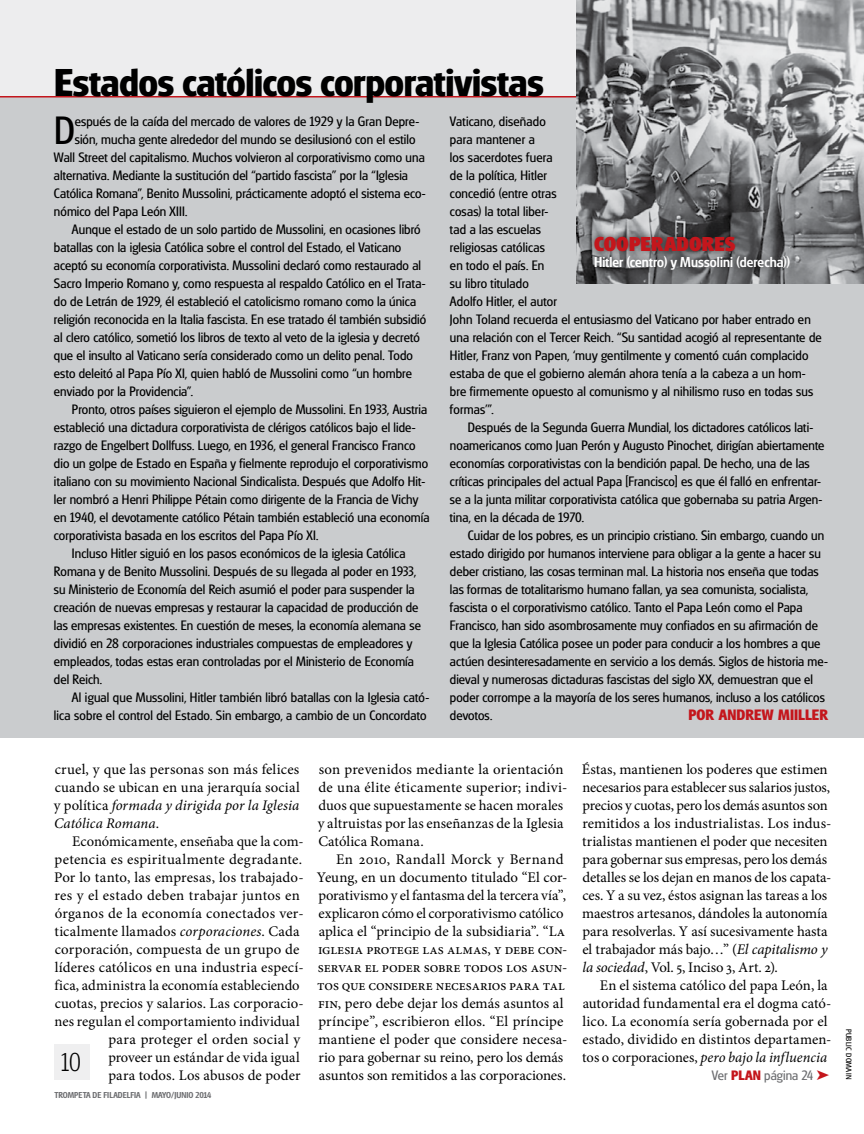
<style>
.page{position:relative;width:864px;height:1134px;background:#fff}
.page>*{position:absolute;margin:0;border:0;box-sizing:border-box;transform-origin:0 0}
.t1{font:41.25px "Glasgow Pro";color:#000}
.t2{font:700 40.5px "Glasgow Pro";letter-spacing:-.005em;color:#000}
.t3{font:300 27px "Glasgow Pro";color:#000}
.t4{font:800 21px "Glasgow Pro";letter-spacing:.005em;color:#c4161c}
.t5{font:700 15.75px "Glasgow Pro";letter-spacing:.005em;color:#c4161c}
.t6{font:500 15px "Glasgow Pro";letter-spacing:.005em;color:#fff}
.t7{font:14.7px/18px "Minion Pro";letter-spacing:-.005em;color:#000}
.t8{font:14.25px/18px "Glasgow Pro";letter-spacing:.01em;color:#000}
.t9{font:14.25px "Glasgow Pro";letter-spacing:.005em;color:#6d6e71}
.t10{font:500 9px "Glasgow Pro";color:#6d6e71}
.t11{font:8.1px "Glasgow Pro";letter-spacing:.025em;color:#000;scale:1.04 1}
.s1{font-style:italic}
.s2{font-weight:700;color:#c4161c}
.s3{color:#c4161c}
</style>
<div class="page">
<div style="left:54px;top:1044px;width:36px;height:36px;background:#efeff0"></div>
<div style="left:0;top:0;width:840px;height:96px;background:#ededee"></div>
<div style="left:0;top:96px;width:864px;height:642px;background:#caccce"></div>
<hr style="left:0;top:96px;width:852px;height:2px;background:#c4161c">
<img style="left:576px;top:0;width:288px;height:284px">
<div style="left:588px;top:230px;width:208px;height:46px;background:#000;opacity:.5"></div>
<h2 class="t2" style="left:54px;top:59px;width:491px">Estados católicos corporativistas</h2>
<h1 class="t1" style="left:54px;top:107px;width:22px">D</h1>
<p class="t8" style="left:75px;top:112px;width:346px">espués de la caída del mercado de valores de 1929 y la Gran Depre-</p>
<p class="t8" style="left:450px;top:112px;width:373px">Vaticano, diseñado<br>para mantener a<br>los sacerdotes fuera<br>de la política, Hitler<br>concedió (entre otras<br>cosas) la total liber-<br>tad a las escuelas<br>religiosas católicas<br>en todo el país. En<br>su libro titulado<br>Adolfo Hitler, el autor<br>John Toland recuerda el entusiasmo del Vaticano por haber entrado en una relación con el Tercer Reich. “Su santidad acogió al representante de Hitler, Franz von Papen, ‘muy gentilmente y comentó cuán complacido estaba de que el gobierno alemán ahora tenía a la cabeza a un hom&shy;bre firmemente opuesto al comunismo y al nihilismo ruso en todas sus formas’”.</p>
<p class="t8" style="left:450px;top:418px;width:376px;text-indent:18px">Después de la Segunda Guerra Mundial, los dictadores católicos lati&shy;noamericanos como Juan Perón y Augusto Pinochet, dirigían abiertamente economías corporativistas con la bendición papal. De hecho, una de las críticas principales del actual Papa [Francisco] es que él falló en enfrentar&shy;se a la junta militar corporativista católica que gobernaba su patria Argen&shy;tina, en la década de 1970.</p>
<p class="t8" style="left:450px;top:526px;width:380px;text-indent:18px">Cuidar de los pobres, es un principio cristiano. Sin embargo, cuando un estado dirigido por humanos interviene para obligar a la gente a hacer su deber cristiano, las cosas terminan mal. La historia nos enseña que todas las formas de totalitarismo humano fallan, ya sea comunista, socialista, fascista o el corporativismo católico. Tanto el Papa León como el Papa Francisco, han sido asombrosamente muy confiados en su afirmación de que la Iglesia Católica posee un poder para conducir a los hombres a que actúen desinteresadamente en servicio a los demás. Siglos de historia me&shy;dieval y numerosas dictaduras fascistas del siglo XX, demuestran que el poder corrompe a la mayoría de los seres humanos, incluso a los católicos devotos.</p>
<p class="t8" style="left:75px;top:130px;width:342px">sión, mucha gente alrededor del mundo se desilusionó con el estilo</p>
<p class="t8" style="left:54px;top:148px;width:372px">Wall Street del capitalismo. Muchos volvieron al corporativismo como una</p>
<p class="t8" style="left:54px;top:166px;width:356px">alternativa. Mediante la sustitución del “partido fascista” por la “Iglesia</p>
<p class="t8" style="left:54px;top:184px;width:373px">Católica Romana”, Benito Mussolini, prácticamente adoptó el sistema eco-</p>
<p class="t8" style="left:54px;top:202px;width:135px">nómico del Papa León XIII.</p>
<p class="t8" style="left:72px;top:220px;width:350px">Aunque el estado de un solo partido de Mussolini, en ocasiones libró</p>
<p class="t8" style="left:54px;top:238px;width:349px">batallas con la iglesia Católica sobre el control del Estado, el Vaticano</p>
<p class="t8" style="left:54px;top:256px;width:369px">aceptó su economía corporativista. Mussolini declaró como restaurado al</p>
<p class="t8" style="left:54px;top:274px;width:373px">Sacro Imperio Romano y, como respuesta al respaldo Católico en el Trata-</p>
<p class="t8" style="left:54px;top:292px;width:364px">do de Letrán de 1929, él estableció el catolicismo romano como la única</p>
<p class="t8" style="left:54px;top:310px;width:374px">religión reconocida en la Italia fascista. En ese tratado él también subsidió</p>
<p class="t8" style="left:54px;top:328px;width:367px">al clero católico, sometió los libros de texto al veto de la iglesia y decretó</p>
<p class="t8" style="left:54px;top:346px;width:360px">que el insulto al Vaticano sería considerado como un delito penal. Todo</p>
<p class="t8" style="left:54px;top:364px;width:360px">esto deleitó al Papa Pío XI, quien habló de Mussolini como “un hombre</p>
<p class="t8" style="left:54px;top:382px;width:141px">enviado por la Providencia”.</p>
<p class="t8" style="left:72px;top:400px;width:357px">Pronto, otros países siguieron el ejemplo de Mussolini. En 1933, Austria</p>
<p class="t8" style="left:54px;top:418px;width:363px">estableció una dictadura corporativista de clérigos católicos bajo el lide-</p>
<p class="t8" style="left:54px;top:436px;width:363px">razgo de Engelbert Dollfuss. Luego, en 1936, el general Francisco Franco</p>
<p class="t8" style="left:54px;top:454px;width:376px">dio un golpe de Estado en España y fielmente reprodujo el corporativismo</p>
<p class="t8" style="left:54px;top:472px;width:373px">italiano con su movimiento Nacional Sindicalista. Después que Adolfo Hit-</p>
<p class="t8" style="left:54px;top:490px;width:366px">ler nombró a Henri Philippe Pétain como dirigente de la Francia de Vichy</p>
<p class="t8" style="left:54px;top:508px;width:377px">en 1940, el devotamente católico Pétain también estableció una economía</p>
<p class="t8" style="left:54px;top:526px;width:266px">corporativista basada en los escritos del Papa Pío XI.</p>
<p class="t8" style="left:72px;top:544px;width:335px">Incluso Hitler siguió en los pasos económicos de la iglesia Católica</p>
<p class="t8" style="left:54px;top:562px;width:364px">Romana y de Benito Mussolini. Después de su llegada al poder en 1933,</p>
<p class="t8" style="left:54px;top:580px;width:362px">su Ministerio de Economía del Reich asumió el poder para suspender la</p>
<p class="t8" style="left:54px;top:598px;width:366px">creación de nuevas empresas y restaurar la capacidad de producción de</p>
<p class="t8" style="left:54px;top:616px;width:368px">las empresas existentes. En cuestión de meses, la economía alemana se</p>
<p class="t8" style="left:54px;top:634px;width:360px">dividió en 28 corporaciones industriales compuestas de empleadores y</p>
<p class="t8" style="left:54px;top:652px;width:361px">empleados, todas estas eran controladas por el Ministerio de Economía</p>
<p class="t8" style="left:54px;top:670px;width:50px">del Reich.</p>
<p class="t8" style="left:72px;top:688px;width:359px">Al igual que Mussolini, Hitler también libró batallas con la Iglesia cató-</p>
<p class="t8" style="left:54px;top:706px;width:374px">lica sobre el control del Estado. Sin embargo, a cambio de un Concordato</p>
<h3 class="t4" style="left:594px;top:231px;width:143px">COOPERADORES</h3>
<p class="t6" style="left:594px;top:253px;width:198px">Hitler (centro) y Mussolini (derecha))</p>
<p class="t5" style="left:688px;top:705px;width:141px">POR ANDREW MIILLER</p>
<p class="t7" style="left:54px;top:760px;width:247px;text-align:justify">cruel, y que las personas son más felices cuando se ubican en una jerarquía social y política <span class="s1">formada y dirigida por la Iglesia Católica Romana</span>.</p>
<p class="t7" style="left:54px;top:832px;width:251px;text-align:right">Económicamente, enseñaba que la com&shy;petencia es espiritualmente degradante.<br>Por lo tanto, las empresas, los trabajado&shy;res y el estado deben trabajar juntos en órganos de la economía conectados ver&shy;ticalmente llamados <span class="s1">corporaciones</span>. Cada corporación, compuesta de un grupo de líderes católicos en una industria especí&shy;fica, administra la economía estableciendo cuotas, precios y salarios. Las corporacio&shy;nes regulan el comportamiento individual para proteger el orden social y<br>proveer un estándar de vida igual<br>para todos. Los abusos de poder</p>
<h3 class="t3" style="left:62px;top:1047px;width:21px">10</h3>
<p class="t10" style="left:54px;top:1090px;width:158px">TROMPETA DE FILADELFIA | MAYO/JUNIO 2014</p>
<p class="t7" style="left:318px;top:760px;width:251px">son prevenidos mediante la orientación de una élite éticamente superior; indivi&shy;duos que supuestamente se hacen morales y altruistas por las enseñanzas de la Iglesia Católica Romana.</p>
<p class="t7" style="left:317px;top:850px;width:252px;text-indent:19px">En 2010, Randall Morck y Bernand Yeung, en un documento titulado “El cor&shy;porativismo y el fantasma del la tercera vía”, explicaron cómo el corporativismo católico aplica el “principio de la subsidiaria”. “La iglesia protege las almas, y debe con&shy;servar el poder sobre todos los asun&shy;tos que considere necesarios para tal fin, pero debe dejar los demás asuntos al príncipe”, escribieron ellos. “El príncipe mantiene el poder que considere necesa&shy;rio para gobernar su reino, pero los demás asuntos son remitidos a las corporaciones.</p>
<p class="t7" style="left:582px;top:760px;width:251px">Éstas, mantienen los poderes que estimen necesarios para establecer sus salarios justos, precios y cuotas, pero los demás asuntos son remitidos a los industrialistas. Los indus&shy;trialistas mantienen el poder que necesiten para gobernar sus empresas, pero los demás detalles se los dejan en manos de los capata&shy;ces. Y a su vez, éstos asignan las tareas a los maestros artesanos, dándoles la autonomía para resolverlas. Y así sucesivamente hasta el trabajador más bajo…” (<span class="s1">El capitalismo y la sociedad</span>, Vol. 5, Inciso 3, Art. 2).</p>
<p class="t7" style="left:582px;top:976px;width:251px;text-indent:18px">En el sistema católico del papa León, la autoridad fundamental era el dogma cató&shy;lico. La economía sería gobernada por el estado, dividido en distintos departamen&shy;tos o corporaciones, <span class="s1">pero bajo la influencia</span></p>
<p class="t9" style="left:712px;top:1067px;width:119px">Ver <span class="s2">PLAN</span> página 24 <span class="s3">➤</span></p>
<p class="t11" style="left:853px;top:1029px;width:50px;rotate:90deg">public domain</p>
</div>
